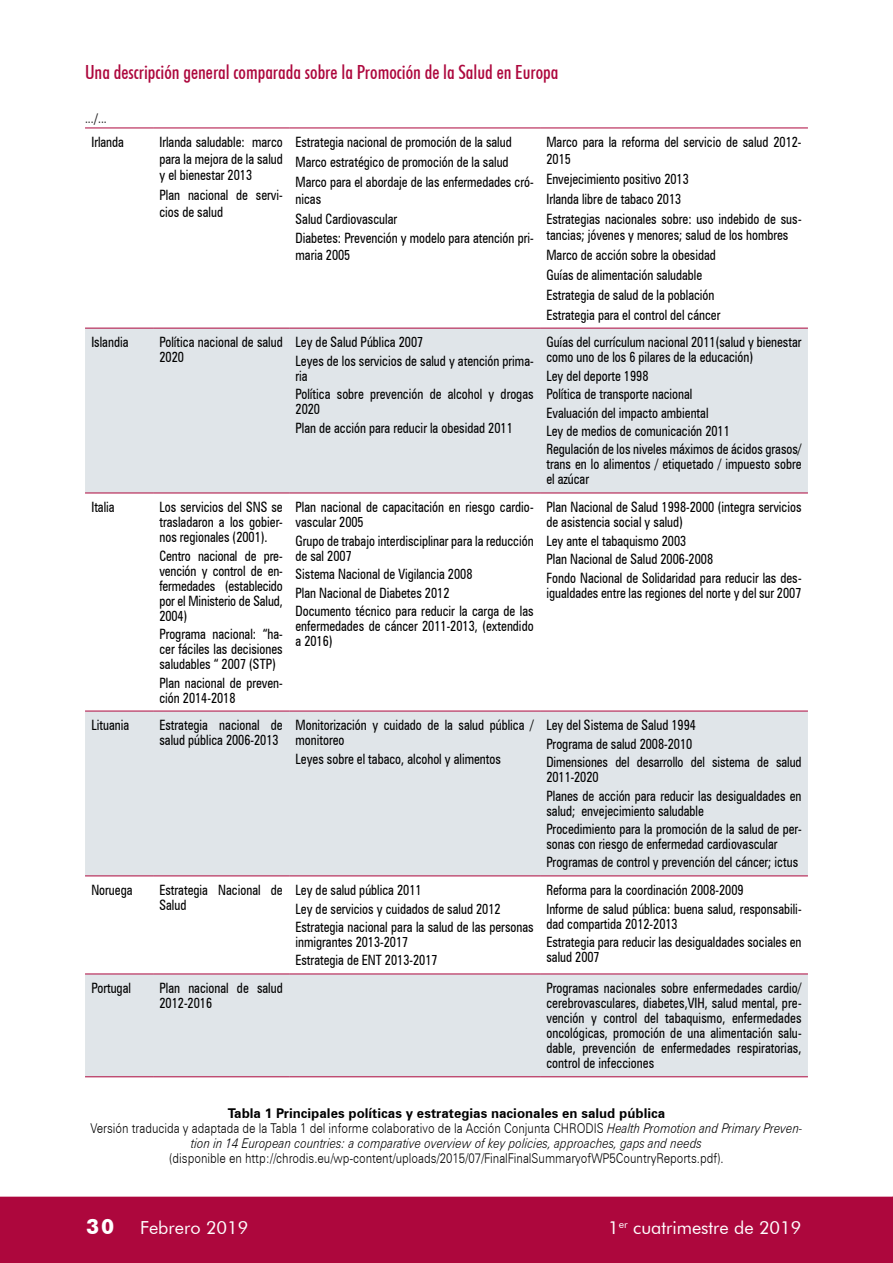
<style>
.page{position:relative;width:893px;height:1263px;background:#fff}
.page>*{position:absolute;margin:0;border:0;box-sizing:border-box;transform-origin:0 0}
.t1{font:500 condensed 19.5px "Futura BT";color:#ad073d}
.t2{font:18px "Futura BT";color:#fff}
.t3{font:condensed 14.25px/15px "Zurich BT";color:#000;scale:.9 1}
.t4{font:italic 300 13.5px/15px "Zurich BT";color:#000;text-align:center;scale:.85 1}
.t5{font:300 13.5px "Zurich BT";color:#000;scale:.85 1}
.t6{font:13.5px "Calibri";color:#292829;scale:.85 1}
.s1{font-weight:700;font-style:normal}
.s2{font-style:normal}
.s3{font-weight:700;font-size:21px}
</style>
<div class="page">
<div style="left:0;top:1197px;width:892px;height:66px;background:#ad073d"></div>
<svg style="left:892px;top:1197px;width:1px;height:66px"></svg>
<svg style="left:85px;top:329px;width:723px;height:747px;fill:#e0e5e9"></svg>
<hr style="left:153px;top:128px;width:136px;height:1px;background:#ad073d">
<hr style="left:289px;top:128px;width:251px;height:1px;background:#ad073d">
<hr style="left:540px;top:128px;width:268px;height:1px;background:#ad073d">
<hr style="left:85px;top:128px;width:68px;height:1px;background:#ad073d">
<hr style="left:85px;top:328px;width:68px;height:1px;background:#ad073d">
<hr style="left:85px;top:493px;width:68px;height:1px;background:#ad073d">
<hr style="left:153px;top:328px;width:136px;height:1px;background:#ad073d">
<hr style="left:153px;top:493px;width:136px;height:1px;background:#ad073d">
<hr style="left:289px;top:328px;width:251px;height:1px;background:#ad073d">
<hr style="left:289px;top:493px;width:251px;height:1px;background:#ad073d">
<hr style="left:540px;top:328px;width:268px;height:1px;background:#ad073d">
<hr style="left:540px;top:493px;width:268px;height:1px;background:#ad073d">
<hr style="left:85px;top:711px;width:68px;height:1px;background:#ad073d">
<hr style="left:85px;top:875px;width:68px;height:1px;background:#ad073d">
<hr style="left:153px;top:711px;width:136px;height:1px;background:#ad073d">
<hr style="left:153px;top:875px;width:136px;height:1px;background:#ad073d">
<hr style="left:289px;top:711px;width:251px;height:1px;background:#ad073d">
<hr style="left:289px;top:875px;width:251px;height:1px;background:#ad073d">
<hr style="left:540px;top:711px;width:268px;height:1px;background:#ad073d">
<hr style="left:540px;top:875px;width:268px;height:1px;background:#ad073d">
<hr style="left:540px;top:973px;width:268px;height:1px;background:#ad073d">
<hr style="left:540px;top:1076px;width:268px;height:1px;background:#ad073d">
<hr style="left:289px;top:973px;width:251px;height:1px;background:#ad073d">
<hr style="left:289px;top:1076px;width:251px;height:1px;background:#ad073d">
<hr style="left:153px;top:973px;width:136px;height:1px;background:#ad073d">
<hr style="left:153px;top:1076px;width:136px;height:1px;background:#ad073d">
<hr style="left:85px;top:973px;width:68px;height:1px;background:#ad073d">
<hr style="left:85px;top:1076px;width:68px;height:1px;background:#ad073d">
<h1 class="t1" style="left:85px;top:60px;width:475px">Una descripción general comparada sobre la Promoción de la Salud en Europa</h1>
<p class="t6" style="left:85px;top:109px;width:27px">.../...</p>
<p class="t3" style="left:91px;top:135px;width:38px">Irlanda</p>
<p class="t3" style="left:159px;top:134px;width:139px;line-height:16.5px;text-align:justify">Irlanda saludable: marco para la mejora de la salud y el bienestar 2013</p>
<p class="t3" style="left:159px;top:187px;width:139px;line-height:16.5px">Plan nacional de servi&shy;cios de salud</p>
<p class="t3" style="left:296px;top:132px;width:266px;line-height:20px">Estrategia nacional de promoción de la salud<br>Marco estratégico de promoción de la salud<br>Marco para el abordaje de las enfermedades cró-</p>
<p class="t3" style="left:296px;top:188px;width:266px;line-height:20px">nicas<br>Salud Cardiovascular<br>Diabetes: Prevención y modelo para atención pri-</p>
<p class="t3" style="left:296px;top:247px;width:63px">maria 2005</p>
<p class="t3" style="left:91px;top:335px;width:43px">Islandia</p>
<p class="t3" style="left:159px;top:335px;width:138px">Política nacional de salud<br>2020</p>
<p class="t3" style="left:296px;top:333px;width:266px;line-height:18.5px">Ley de Salud Pública 2007<br>Leyes de los servicios de salud y atención prima-</p>
<p class="t3" style="left:296px;top:366px;width:266px;line-height:18.5px">ria<br>Política sobre prevención de alcohol y drogas</p>
<p class="t3" style="left:296px;top:400px;width:243px;line-height:18.5px">2020<br>Plan de acción para reducir la obesidad 2011</p>
<p class="t3" style="left:91px;top:500px;width:27px">Italia</p>
<p class="t3" style="left:159px;top:500px;width:139px;text-align:justify">Los servicios del SNS se trasladaron a los gobier&shy;nos regionales (2001).</p>
<p class="t3" style="left:159px;top:548px;width:139px;text-align:justify">Centro nacional de pre&shy;vención y control de en&shy;fermedades (establecido por el Ministerio de Salud, 2004)</p>
<p class="t3" style="left:159px;top:626px;width:139px;text-align:justify">Programa nacional: “ha&shy;cer fáciles las decisiones saludables “ 2007 (STP)</p>
<p class="t3" style="left:159px;top:675px;width:139px">Plan nacional de preven&shy;ción 2014-2018</p>
<p class="t3" style="left:296px;top:500px;width:266px">Plan nacional de capacitación en riesgo cardio&shy;vascular 2005</p>
<p class="t3" style="left:296px;top:533px;width:266px">Grupo de trabajo interdisciplinar para la reducción de sal 2007</p>
<p class="t3" style="left:296px;top:565px;width:266px;line-height:18.5px">Sistema Nacional de Vigilancia 2008<br>Plan Nacional de Diabetes 2012<br>Documento técnico para reducir la carga de las</p>
<p class="t3" style="left:296px;top:618px;width:266px">enfermedades de cáncer 2011-2013, (extendido a 2016)</p>
<p class="t3" style="left:91px;top:718px;width:44px">Lituania</p>
<p class="t3" style="left:159px;top:718px;width:138px">Estrategia nacional de salud pública 2006-2013</p>
<p class="t3" style="left:296px;top:718px;width:266px">Monitorización y cuidado de la salud pública / monitoreo</p>
<p class="t3" style="left:296px;top:751px;width:230px">Leyes sobre el tabaco, alcohol y alimentos</p>
<p class="t3" style="left:91px;top:882px;width:47px">Noruega</p>
<p class="t3" style="left:159px;top:882px;width:138px">Estrategia Nacional de<br>Salud</p>
<p class="t3" style="left:296px;top:881px;width:266px;line-height:18.5px">Ley de salud pública 2011<br>Ley de servicios y cuidados de salud 2012<br>Estrategia nacional para la salud de las personas</p>
<p class="t3" style="left:296px;top:933px;width:159px;line-height:18.5px">inmigrantes 2013-2017<br>Estrategia de ENT 2013-2017</p>
<p class="t3" style="left:546px;top:134px;width:285px;line-height:16.5px">Marco para la reforma del servicio de salud 2012-<br>2015</p>
<p class="t3" style="left:546px;top:169px;width:285px;line-height:20px">Envejecimiento positivo 2013<br>Irlanda libre de tabaco 2013<br>Estrategias nacionales sobre: uso indebido de sus-</p>
<p class="t3" style="left:546px;top:225px;width:270px;line-height:20px">tancias; jóvenes y menores; salud de los hombres Marco de acción sobre la obesidad<br>Guías de alimentación saludable<br>Estrategia de salud de la población<br>Estrategia para el control del cáncer</p>
<p class="t3" style="left:546px;top:335px;width:285px">Guías del currículum nacional 2011(salud y bienestar como uno de los 6 pilares de la educación)</p>
<p class="t3" style="left:546px;top:366px;width:285px;line-height:18.5px">Ley del deporte 1998<br>Política de transporte nacional<br>Evaluación del impacto ambiental<br>Ley de medios de comunicación 2011<br>Regulación de los niveles máximos de ácidos grasos/</p>
<p class="t3" style="left:546px;top:457px;width:285px">trans en lo alimentos / etiquetado / impuesto sobre el azúcar</p>
<p class="t3" style="left:546px;top:500px;width:285px">Plan Nacional de Salud 1998-2000 (integra servicios de asistencia social y salud)</p>
<p class="t3" style="left:546px;top:531px;width:285px;line-height:18.5px">Ley ante el tabaquismo 2003<br>Plan Nacional de Salud 2006-2008<br>Fondo Nacional de Solidaridad para reducir las des-</p>
<p class="t3" style="left:546px;top:585px;width:285px">igualdades entre las regiones del norte y del sur 2007</p>
<p class="t3" style="left:546px;top:716px;width:285px;line-height:18.5px">Ley del Sistema de Salud 1994<br>Programa de salud 2008-2010<br>Dimensiones del desarrollo del sistema de salud</p>
<p class="t3" style="left:546px;top:768px;width:285px;line-height:18.5px">2011-2020<br>Planes de acción para reducir las desigualdades en</p>
<p class="t3" style="left:546px;top:801px;width:285px;line-height:18.5px">salud; envejecimiento saludable<br>Procedimiento para la promoción de la salud de per-</p>
<p class="t3" style="left:546px;top:834px;width:281px;line-height:18.5px">sonas con riesgo de enfermedad cardiovascular<br>Programas de control y prevención del cáncer; ictus</p>
<p class="t3" style="left:546px;top:881px;width:285px;line-height:18.5px">Reforma para la coordinación 2008-2009<br>Informe de salud pública: buena salud, responsabili-</p>
<p class="t3" style="left:546px;top:914px;width:285px;line-height:18.5px">dad compartida 2012-2013<br>Estrategia para reducir las desigualdades sociales en</p>
<p class="t3" style="left:546px;top:949px;width:61px">salud 2007</p>
<p class="t3" style="left:91px;top:980px;width:45px">Portugal</p>
<p class="t3" style="left:159px;top:980px;width:138px">Plan nacional de salud<br>2012-2016</p>
<p class="t3" style="left:546px;top:980px;width:285px;text-align:justify">Programas nacionales sobre enfermedades cardio/ cerebrovasculares, diabetes,VIH, salud mental, pre&shy;vención y control del tabaquismo, enfermedades oncológicas, promoción de una alimentación salu&shy;dable, prevención de enfermedades respiratorias, control de infecciones</p>
<p class="t4" style="left:91px;top:1105px;width:839px"><span class="s1">Tabla 1 Principales políticas y estrategias nacionales en salud pública<br></span><span class="s2">Versión traducida y adaptada de la Tabla 1 del informe colaborativo de la Acción Conjunta CHRODIS</span> Health Promotion and Primary Preven&shy;tion in 14 European countries: a comparative overview of key policies, approaches, gaps and needs</p>
<p class="t5" style="left:169px;top:1150px;width:653px">(disponible en http://chrodis.eu/wp-content/uploads/2015/07/FinalFinalSummaryofWP5CountryReports.pdf).</p>
<p class="t2" style="left:86px;top:1217px;width:164px"><span class="s3">30</span> Febrero 2019</p>
<p class="t2" style="left:608px;top:1217px;width:195px">1<sup>er</sup> cuatrimestre de 2019</p>
</div>
